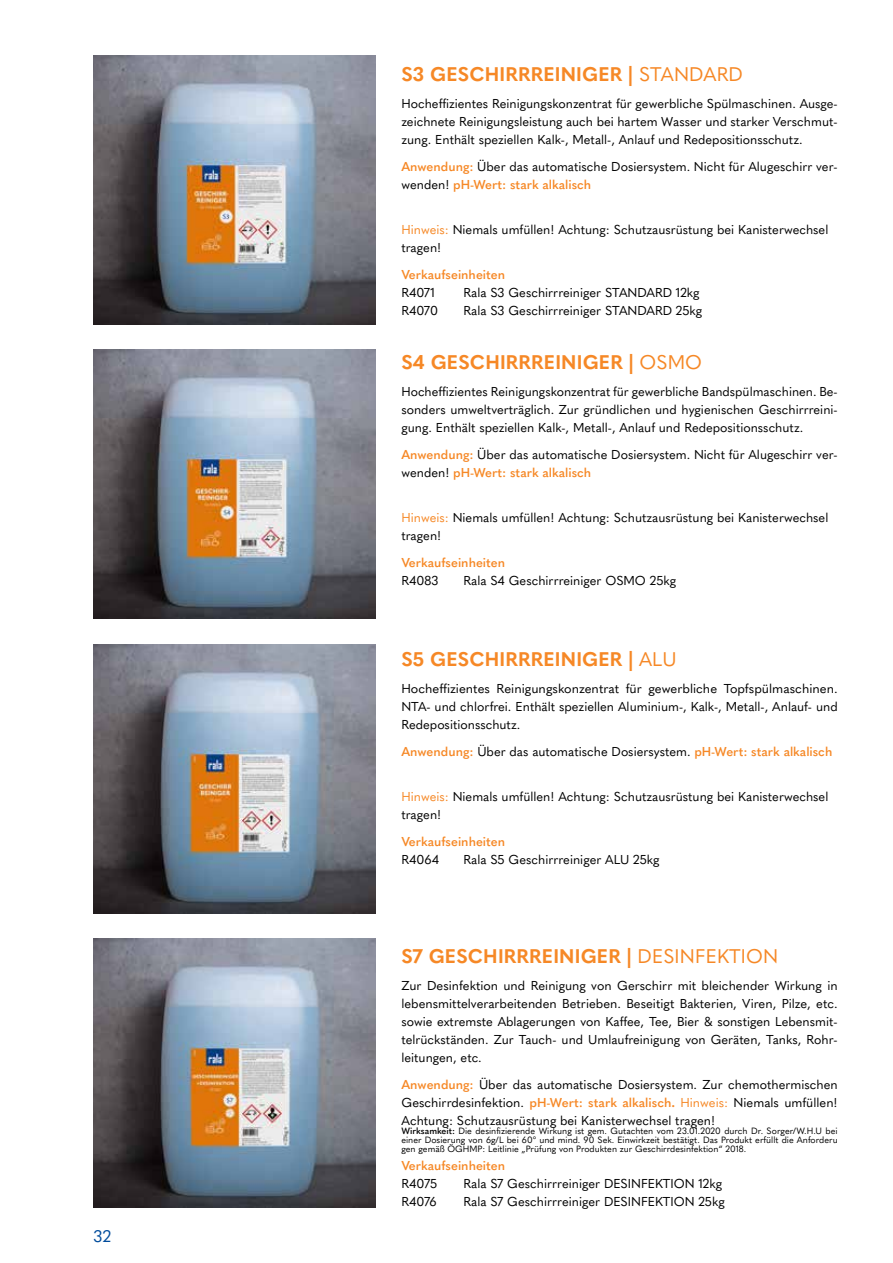
<style>
.page{position:relative;width:893px;height:1263px;background:#fff}
.page>*{position:absolute;margin:0;border:0;box-sizing:border-box;transform-origin:0 0}
.t1{font:700 19.5px "Quasimoda";letter-spacing:.01em;color:#f68826}
.t2{font:16.5px "Quasimoda";color:#004c9c}
.t3{font:12.75px/18px "Quasimoda";color:#000}
.t4{font:600 12.75px "Quasimoda";color:#f68826}
.t5{font:9px/9px "Quasimoda";color:#000;text-align:justify}
.s1{font-weight:400}
.s2{font-weight:600;color:#f68826}
.s3{color:#f68826}
.s4{font-weight:400;color:#000}
.s5{font-weight:700;color:#f68826}
.s6{font-weight:600}
</style>
<div class="page">
<img style="left:94px;top:939px;width:282px;height:269px">
<img style="left:94px;top:644px;width:282px;height:269px">
<img style="left:94px;top:350px;width:282px;height:269px">
<img style="left:94px;top:55px;width:282px;height:269px">
<p class="t2" style="left:94px;top:1224px;width:19px">32</p>
<h1 class="t1" style="left:401px;top:59px;width:343px">S3 GESCHIRRREINIGER | <span class="s1">STANDARD</span></h1>
<p class="t3" style="left:401px;top:94px;width:438px;text-align:justify">Hocheffizientes Reinigungskonzentrat für gewerbliche Spülmaschinen. Ausge&shy;zeichnete Reinigungsleistung auch bei hartem Wasser und starker Verschmut&shy;zung. Enthält speziellen Kalk-, Metall-, Anlauf und Redepositionsschutz.</p>
<p class="t3" style="left:401px;top:157px;width:438px"><span class="s2">Anwendung:</span> Über das automatische Dosiersystem. Nicht für Alugeschirr ver&shy;wenden! <span class="s2">pH-Wert: stark alkalisch</span></p>
<p class="t3" style="left:401px;top:220px;width:428px"><span class="s3">Hinweis:</span> Niemals umfüllen! Achtung: Schutzausrüstung bei Kanisterwechsel tragen!</p>
<p class="t4" style="left:401px;top:265px;width:105px">Verkaufseinheiten</p>
<p class="t3" style="left:401px;top:283px;width:38px">R4071<br>R4070</p>
<p class="t3" style="left:463px;top:283px;width:240px">Rala S3 Geschirrreiniger STANDARD 12kg<br>Rala S3 Geschirrreiniger STANDARD 25kg</p>
<h1 class="t1" style="left:401px;top:347px;width:302px">S4 GESCHIRRREINIGER | <span class="s1">OSMO</span></h1>
<p class="t3" style="left:401px;top:382px;width:438px;text-align:justify">Hocheffizientes Reinigungskonzentrat für gewerbliche Bandspülmaschinen. Be&shy;sonders umweltverträglich. Zur gründlichen und hygienischen Geschirrreini&shy;gung. Enthält speziellen Kalk-, Metall-, Anlauf und Redepositionsschutz.</p>
<p class="t3" style="left:401px;top:445px;width:438px"><span class="s2">Anwendung:</span> Über das automatische Dosiersystem. Nicht für Alugeschirr ver&shy;wenden! <span class="s2">pH-Wert: stark alkalisch</span></p>
<p class="t3" style="left:401px;top:508px;width:428px"><span class="s3">Hinweis:</span> Niemals umfüllen! Achtung: Schutzausrüstung bei Kanisterwechsel tragen!</p>
<p class="t4" style="left:401px;top:553px;width:105px">Verkaufseinheiten</p>
<p class="t3" style="left:401px;top:571px;width:38px">R4083</p>
<p class="t3" style="left:463px;top:571px;width:214px">Rala S4 Geschirrreiniger OSMO 25kg</p>
<h1 class="t1" style="left:401px;top:644px;width:277px">S5 GESCHIRRREINIGER | <span class="s1">ALU</span></h1>
<p class="t3" style="left:401px;top:679px;width:438px;text-align:justify">Hocheffizientes Reinigungskonzentrat für gewerbliche Topfspülmaschinen.<br>NTA- und chlorfrei. Enthält speziellen Aluminium-, Kalk-, Metall-, Anlauf- und Redepositionsschutz.</p>
<p class="t4" style="left:401px;top:742px;width:432px">Anwendung: <span class="s4">Über das automatische Dosiersystem.</span> pH-Wert: stark alkalisch</p>
<p class="t3" style="left:401px;top:787px;width:428px"><span class="s3">Hinweis:</span> Niemals umfüllen! Achtung: Schutzausrüstung bei Kanisterwechsel tragen!</p>
<p class="t4" style="left:401px;top:832px;width:105px">Verkaufseinheiten</p>
<p class="t3" style="left:401px;top:850px;width:39px">R4064</p>
<p class="t3" style="left:463px;top:850px;width:198px">Rala S5 Geschirrreiniger ALU 25kg</p>
<h1 class="t1" style="left:401px;top:941px;width:378px">S7 GESCHIRRREINIGER | <span class="s1">DESINFEKTION</span></h1>
<p class="t3" style="left:401px;top:976px;width:438px;text-align:justify">Zur Desinfektion und Reinigung von Gerschirr mit bleichender Wirkung in lebensmittelverarbeitenden Betrieben. Beseitigt Bakterien, Viren, Pilze, etc. sowie extremste Ablagerungen von Kaffee, Tee, Bier &amp; sonstigen Lebensmit&shy;telrückständen. Zur Tauch- und Umlaufreinigung von Geräten, Tanks, Rohr&shy;leitungen, etc.</p>
<p class="t3" style="left:401px;top:1075px;width:438px;text-align:justify"><span class="s2">Anwendung:</span> Über das automatische Dosiersystem. Zur chemothermischen Geschirrdesinfektion. <span class="s2">pH-Wert: stark alkalisch</span><span class="s5">.</span> <span class="s3">Hinweis:</span> Niemals umfüllen!<br>Achtung: Schutzausrüstung bei Kanisterwechsel tragen!</p>
<p class="t4" style="left:401px;top:1156px;width:105px">Verkaufseinheiten</p>
<p class="t3" style="left:401px;top:1174px;width:37px">R4075<br>R4076</p>
<p class="t5" style="left:401px;top:1126px;width:438px"><span class="s6">Wirksamkeit:</span> Die desinfizierende Wirkung ist gem. Gutachten vom 23.01.2020 durch Dr. Sorger/W.H.U bei einer Dosierung von 6g/L bei 60° und mind. 90 Sek. Einwirkzeit bestätigt. Das Produkt erfüllt die Anforderu gen gemäß ÖGHMP: Leitlinie „Prüfung von Produkten zur Geschirrdesinfektion“ 2018.</p>
<p class="t3" style="left:463px;top:1174px;width:263px">Rala S7 Geschirrreiniger DESINFEKTION 12kg<br>Rala S7 Geschirrreiniger DESINFEKTION 25kg</p>
</div>
